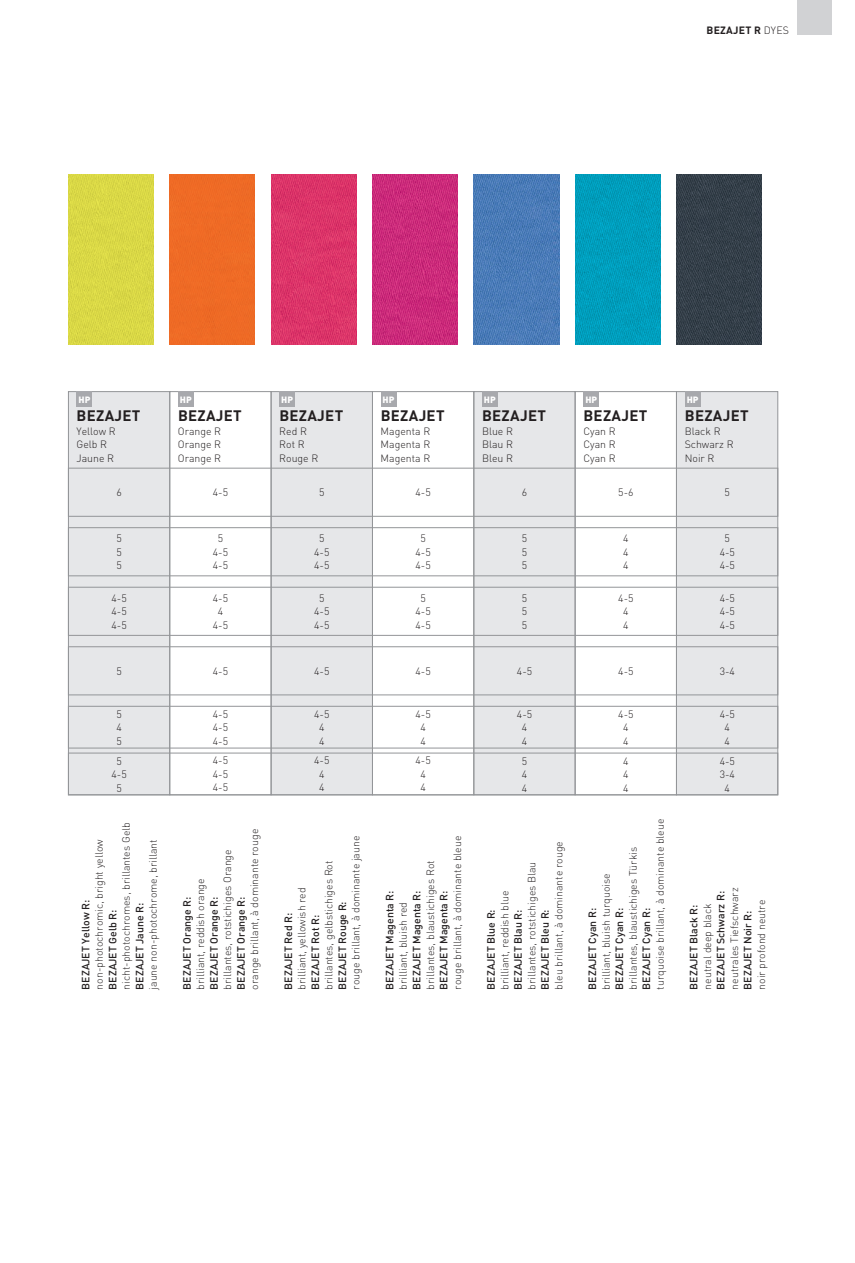
<style>
.page{position:relative;width:855px;height:1263px;background:#fff}
.page>*{position:absolute;margin:0;border:0;box-sizing:border-box;transform-origin:0 0}
.t1{font:700 15px "DIN Pro";letter-spacing:.02em;color:#231f20}
.t2{font:300 10.5px/13.5px "DIN Pro";color:#231f20;text-align:center}
.t3{font:500 10.5px "DIN Pro";color:#231f20}
.t4{font:700 10.5px "DIN Pro";letter-spacing:.02em;color:#231f20}
.t5{font:900 9px "DIN Pro";letter-spacing:.01em;color:#fff}
.s1{font-weight:300}
</style>
<div class="page">
<div style="left:68px;top:391px;width:102px;height:404px;background:#e6e7e9;border:1px solid #939598"></div>
<div style="left:271px;top:391px;width:102px;height:404px;background:#e6e7e9;border:1px solid #939598"></div>
<div style="left:473px;top:391px;width:102px;height:404px;background:#e6e7e9;border:1px solid #939598"></div>
<div style="left:676px;top:391px;width:102px;height:404px;background:#e6e7e9;border:1px solid #939598"></div>
<div style="left:169px;top:391px;width:102px;height:404px;border:1px solid #939598"></div>
<div style="left:372px;top:391px;width:102px;height:404px;border:1px solid #939598"></div>
<div style="left:575px;top:391px;width:102px;height:404px;border:1px solid #939598"></div>
<div style="left:68px;top:706px;width:710px;height:42px;border:1px solid #939598"></div>
<div style="left:68px;top:753px;width:710px;height:42px;border:1px solid #939598"></div>
<div style="left:68px;top:527px;width:710px;height:49px;border:1px solid #939598"></div>
<div style="left:68px;top:646px;width:710px;height:49px;border:1px solid #939598"></div>
<div style="left:68px;top:587px;width:710px;height:49px;border:1px solid #939598"></div>
<div style="left:68px;top:468px;width:710px;height:49px;border:1px solid #939598"></div>
<img style="left:68px;top:174px;width:85px;height:170px">
<div style="left:170px;top:174px;width:85px;height:170px;background:#ef6b25"></div>
<img style="left:271px;top:174px;width:85px;height:170px">
<img style="left:372px;top:174px;width:85px;height:170px">
<img style="left:474px;top:174px;width:85px;height:170px">
<img style="left:575px;top:174px;width:85px;height:170px">
<img style="left:676px;top:174px;width:85px;height:170px">
<div style="left:77px;top:391px;width:15px;height:16px;background:#a8a9ad"></div>
<div style="left:178px;top:391px;width:16px;height:16px;background:#a8a9ad"></div>
<div style="left:279px;top:391px;width:16px;height:16px;background:#a8a9ad"></div>
<div style="left:381px;top:391px;width:15px;height:16px;background:#a8a9ad"></div>
<div style="left:482px;top:391px;width:16px;height:16px;background:#a8a9ad"></div>
<div style="left:583px;top:391px;width:16px;height:16px;background:#a8a9ad"></div>
<div style="left:684px;top:391px;width:16px;height:16px;background:#a8a9ad"></div>
<div style="left:797px;top:0;width:34px;height:34px;background:#d1d2d4"></div>
<p class="t4" style="left:706px;top:23px;width:84px">BEZAJET R <span class="s1">DYES</span></p>
<p class="t5" style="left:78px;top:393px;width:13px">HP</p>
<p class="t5" style="left:180px;top:393px;width:13px">HP</p>
<p class="t5" style="left:281px;top:393px;width:13px">HP</p>
<p class="t5" style="left:382px;top:393px;width:13px">HP</p>
<p class="t5" style="left:484px;top:393px;width:13px">HP</p>
<p class="t5" style="left:585px;top:393px;width:13px">HP</p>
<p class="t5" style="left:686px;top:393px;width:13px">HP</p>
<h1 class="t1" style="left:77px;top:406px;width:65px">BEZAJET</h1>
<p class="t2" style="left:77px;top:424px;width:41px;text-align:left">Yellow R<br>Gelb R<br>Jaune R</p>
<h1 class="t1" style="left:178px;top:406px;width:65px">BEZAJET</h1>
<p class="t2" style="left:178px;top:424px;width:45px;text-align:justify">Orange R Orange R Orange R</p>
<h1 class="t1" style="left:279px;top:406px;width:65px">BEZAJET</h1>
<p class="t2" style="left:279px;top:424px;width:41px;text-align:left">Red R<br>Rot R<br>Rouge R</p>
<h1 class="t1" style="left:381px;top:406px;width:65px">BEZAJET</h1>
<p class="t2" style="left:381px;top:424px;width:51px;text-align:justify">Magenta R Magenta R Magenta R</p>
<h1 class="t1" style="left:482px;top:406px;width:65px">BEZAJET</h1>
<p class="t2" style="left:482px;top:424px;width:33px;text-align:justify">Blue R Blau R Bleu R</p>
<h1 class="t1" style="left:583px;top:406px;width:65px">BEZAJET</h1>
<p class="t2" style="left:583px;top:424px;width:34px;text-align:justify">Cyan R Cyan R Cyan R</p>
<h1 class="t1" style="left:685px;top:406px;width:65px">BEZAJET</h1>
<p class="t2" style="left:684px;top:424px;width:50px;text-align:left">Black R<br>Schwarz R<br>Noir R</p>
<p class="t2" style="left:116px;top:485px;width:7px">6</p>
<p class="t2" style="left:213px;top:485px;width:17px">4-5</p>
<p class="t2" style="left:319px;top:485px;width:7px">5</p>
<p class="t2" style="left:415px;top:485px;width:17px">4-5</p>
<p class="t2" style="left:522px;top:485px;width:7px">6</p>
<p class="t2" style="left:618px;top:485px;width:17px">5-6</p>
<p class="t2" style="left:724px;top:485px;width:7px">5</p>
<p class="t2" style="left:116px;top:531px;width:7px;text-align:justify">5<br>5<br>5</p>
<p class="t2" style="left:213px;top:531px;width:17px">5<br>4-5<br>4-5</p>
<p class="t2" style="left:314px;top:531px;width:17px">5<br>4-5<br>4-5</p>
<p class="t2" style="left:415px;top:531px;width:17px">5<br>4-5<br>4-5</p>
<p class="t2" style="left:522px;top:531px;width:7px;text-align:justify">5<br>5<br>5</p>
<p class="t2" style="left:623px;top:531px;width:7px;text-align:justify">4<br>4<br>4</p>
<p class="t2" style="left:719px;top:531px;width:17px">5<br>4-5<br>4-5</p>
<p class="t2" style="left:111px;top:591px;width:17px;text-align:justify">4-5<br>4-5<br>4-5</p>
<p class="t2" style="left:213px;top:591px;width:17px">4-5<br>4<br>4-5</p>
<p class="t2" style="left:314px;top:591px;width:17px">5<br>4-5<br>4-5</p>
<p class="t2" style="left:415px;top:591px;width:17px">5<br>4-5<br>4-5</p>
<p class="t2" style="left:522px;top:591px;width:7px;text-align:justify">5<br>5<br>5</p>
<p class="t2" style="left:618px;top:591px;width:17px">4-5<br>4<br>4</p>
<p class="t2" style="left:719px;top:591px;width:17px;text-align:justify">4-5<br>4-5<br>4-5</p>
<p class="t2" style="left:116px;top:664px;width:7px">5</p>
<p class="t2" style="left:213px;top:664px;width:17px">4-5</p>
<p class="t2" style="left:314px;top:664px;width:17px">4-5</p>
<p class="t2" style="left:415px;top:664px;width:17px">4-5</p>
<p class="t2" style="left:517px;top:664px;width:17px">4-5</p>
<p class="t2" style="left:618px;top:664px;width:17px">4-5</p>
<p class="t2" style="left:719px;top:664px;width:17px">3-4</p>
<p class="t2" style="left:116px;top:707px;width:7px;text-align:justify">5<br>4<br>5</p>
<p class="t2" style="left:213px;top:707px;width:17px;text-align:justify">4-5<br>4-5<br>4-5</p>
<p class="t2" style="left:314px;top:707px;width:17px">4-5<br>4<br>4</p>
<p class="t2" style="left:415px;top:707px;width:17px">4-5<br>4<br>4</p>
<p class="t2" style="left:517px;top:707px;width:17px">4-5<br>4<br>4</p>
<p class="t2" style="left:618px;top:707px;width:17px">4-5<br>4<br>4</p>
<p class="t2" style="left:719px;top:707px;width:17px">4-5<br>4<br>4</p>
<p class="t2" style="left:111px;top:754px;width:17px">5<br>4-5<br>5</p>
<p class="t2" style="left:213px;top:753px;width:17px;text-align:justify">4-5<br>4-5<br>4-5</p>
<p class="t2" style="left:314px;top:753px;width:17px">4-5<br>4<br>4</p>
<p class="t2" style="left:415px;top:753px;width:17px">4-5<br>4<br>4</p>
<p class="t2" style="left:522px;top:753px;width:7px;text-align:justify">5<br>4<br>4</p>
<p class="t2" style="left:623px;top:753px;width:7px;text-align:justify">4<br>4<br>4</p>
<p class="t2" style="left:719px;top:753px;width:17px">4-5<br>3-4<br>4</p>
<p class="t2" style="left:119px;top:989px;width:169px;rotate:-90deg">nicht-photochromes, brillantes Gelb</p>
<p class="t2" style="left:92px;top:989px;width:152px;rotate:-90deg">non-photochromic, bright yellow</p>
<p class="t2" style="left:146px;top:989px;width:152px;rotate:-90deg">jaune non-photochrome, brillant</p>
<p class="t3" style="left:78px;top:989px;width:91px;rotate:-90deg">BEZAJET Yellow R:</p>
<p class="t3" style="left:132px;top:989px;width:88px;rotate:-90deg">BEZAJET Jaune R:</p>
<p class="t3" style="left:105px;top:989px;width:81px;rotate:-90deg">BEZAJET Gelb R:</p>
<p class="t2" style="left:247px;top:989px;width:162px;rotate:-90deg">orange brillant, à dominante rouge</p>
<p class="t2" style="left:220px;top:989px;width:142px;rotate:-90deg">brillantes, rotstichiges Orange</p>
<p class="t2" style="left:193px;top:989px;width:113px;rotate:-90deg">brilliant, reddish orange</p>
<p class="t3" style="left:180px;top:989px;width:94px;rotate:-90deg">BEZAJET Orange R:</p>
<p class="t3" style="left:207px;top:989px;width:94px;rotate:-90deg">BEZAJET Orange R:</p>
<p class="t3" style="left:234px;top:989px;width:94px;rotate:-90deg">BEZAJET Orange R:</p>
<p class="t2" style="left:349px;top:989px;width:155px;rotate:-90deg">rouge brillant, à dominante jaune</p>
<p class="t2" style="left:322px;top:989px;width:130px;rotate:-90deg">brillantes, gelbstichiges Rot</p>
<p class="t2" style="left:295px;top:989px;width:104px;rotate:-90deg">brilliant, yellowish red</p>
<p class="t3" style="left:335px;top:989px;width:90px;rotate:-90deg">BEZAJET Rouge R:</p>
<p class="t3" style="left:281px;top:989px;width:78px;rotate:-90deg">BEZAJET Red R:</p>
<p class="t3" style="left:308px;top:989px;width:76px;rotate:-90deg">BEZAJET Rot R:</p>
<p class="t2" style="left:450px;top:989px;width:155px;rotate:-90deg">rouge brillant, à dominante bleue</p>
<p class="t2" style="left:423px;top:989px;width:131px;rotate:-90deg">brillantes, blaustichiges Rot</p>
<p class="t3" style="left:382px;top:989px;width:100px;rotate:-90deg">BEZAJET Magenta R:</p>
<p class="t2" style="left:396px;top:989px;width:89px;rotate:-90deg">brilliant, bluish red</p>
<p class="t3" style="left:409px;top:989px;width:100px;rotate:-90deg">BEZAJET Magenta R:</p>
<p class="t3" style="left:436px;top:989px;width:100px;rotate:-90deg">BEZAJET Magenta R:</p>
<p class="t2" style="left:551px;top:989px;width:150px;rotate:-90deg">bleu brillant, à dominante rouge</p>
<p class="t2" style="left:524px;top:989px;width:129px;rotate:-90deg">brillantes, rotstichiges Blau</p>
<p class="t2" style="left:497px;top:989px;width:100px;rotate:-90deg">brilliant, reddish blue</p>
<p class="t3" style="left:484px;top:989px;width:82px;rotate:-90deg">BEZAJET Blue R:</p>
<p class="t3" style="left:538px;top:989px;width:82px;rotate:-90deg">BEZAJET Bleu R:</p>
<p class="t3" style="left:511px;top:989px;width:82px;rotate:-90deg">BEZAJET Blau R:</p>
<p class="t2" style="left:653px;top:989px;width:172px;rotate:-90deg">turquoise brillant, à dominante bleue</p>
<p class="t2" style="left:626px;top:989px;width:144px;rotate:-90deg">brillantes, blaustichiges Türkis</p>
<p class="t2" style="left:599px;top:989px;width:118px;rotate:-90deg">brilliant, bluish turquoise</p>
<p class="t3" style="left:585px;top:989px;width:83px;rotate:-90deg">BEZAJET Cyan R:</p>
<p class="t3" style="left:612px;top:989px;width:83px;rotate:-90deg">BEZAJET Cyan R:</p>
<p class="t3" style="left:639px;top:989px;width:83px;rotate:-90deg">BEZAJET Cyan R:</p>
<p class="t3" style="left:686px;top:989px;width:86px;rotate:-90deg">BEZAJET Black R:</p>
<p class="t2" style="left:700px;top:989px;width:88px;rotate:-90deg">neutral deep black</p>
<p class="t3" style="left:713px;top:989px;width:100px;rotate:-90deg">BEZAJET Schwarz R:</p>
<p class="t2" style="left:727px;top:989px;width:103px;rotate:-90deg">neutrales Tiefschwarz</p>
<p class="t3" style="left:740px;top:989px;width:80px;rotate:-90deg">BEZAJET Noir R:</p>
<p class="t2" style="left:754px;top:989px;width:91px;rotate:-90deg">noir profond neutre</p>
</div>
